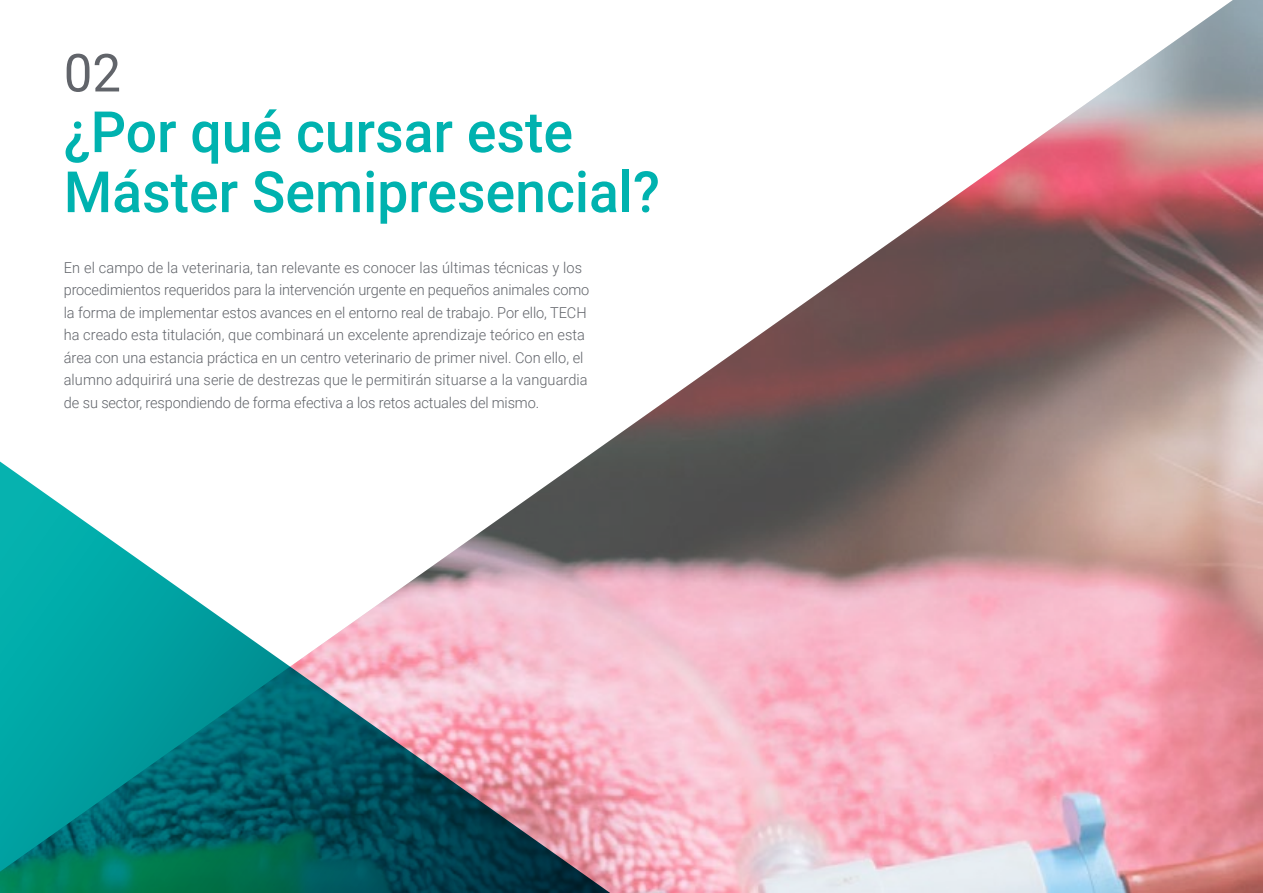
<style>
.page{position:relative;width:1263px;height:893px;background:#fff}
.page>*{position:absolute;margin:0;border:0;box-sizing:border-box;transform-origin:0 0}
.t1{font:500 57px/60px "Roboto";color:#00b2af}
.t2{font:52.5px "Roboto";color:#61646a}
.t3{font:300 15px/22.5px "Roboto";color:#61646a}
</style>
<div class="page">
<img style="left:602px;top:0;width:661px;height:893px">
<svg style="left:0;top:446px;width:640px;height:447px"></svg>
<h2 class="t2" style="left:64px;top:36px;width:59px">02</h2>
<h1 class="t1" style="left:64px;top:100px;width:597px">¿Por qué cursar este<br>Máster Semipresencial?</h1>
<p class="t3" style="left:64px;top:255px;width:527px">En el campo de la veterinaria, tan relevante es conocer las últimas técnicas y los procedimientos requeridos para la intervención urgente en pequeños animales como la forma de implementar estos avances en el entorno real de trabajo. Por ello, TECH ha creado esta titulación, que combinará un excelente aprendizaje teórico en esta área con una estancia práctica en un centro veterinario de primer nivel. Con ello, el alumno adquirirá una serie de destrezas que le permitirán situarse a la vanguardia de su sector, respondiendo de forma efectiva a los retos actuales del mismo.</p>
</div>
